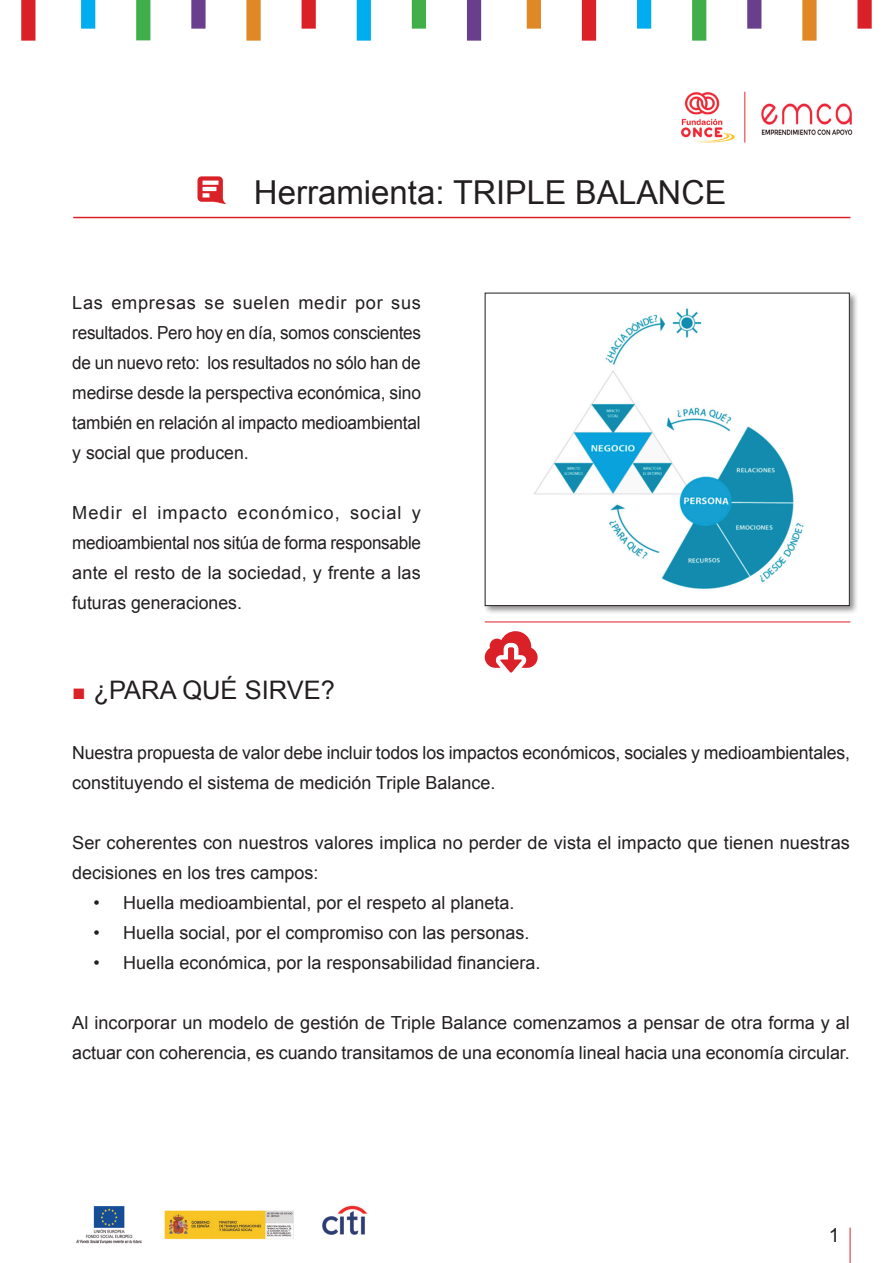
<style>
.page{position:relative;width:893px;height:1263px;background:#fff}
.page>*{position:absolute;margin:0;border:0;box-sizing:border-box;transform-origin:0 0}
.t1{font:33px "Arial";color:#231f20}
.t2{font:25.5px "Arial";color:#231f20}
.t3{font:19.5px "Arial";color:#231f20}
.t4{font:18px/30px "Arial";color:#231f20}
.s1{font-size:22.5px;color:#da2128}
</style>
<div class="page">
<div style="left:21px;top:0;width:14px;height:41px;background:#da2128"></div>
<div style="left:857px;top:0;width:15px;height:29px;background:#da2128"></div>
<div style="left:81px;top:0;width:14px;height:29px;background:#00aeef"></div>
<div style="left:802px;top:0;width:15px;height:41px;background:#e08826"></div>
<div style="left:136px;top:0;width:14px;height:40px;background:#40ae49"></div>
<div style="left:747px;top:0;width:14px;height:29px;background:#693e8d"></div>
<div style="left:191px;top:0;width:15px;height:29px;background:#693e8d"></div>
<div style="left:692px;top:0;width:14px;height:41px;background:#40ae49"></div>
<div style="left:246px;top:0;width:15px;height:41px;background:#e08826"></div>
<div style="left:637px;top:0;width:14px;height:29px;background:#00aeef"></div>
<div style="left:302px;top:0;width:14px;height:29px;background:#da2128"></div>
<div style="left:582px;top:0;width:14px;height:41px;background:#da2128"></div>
<div style="left:357px;top:0;width:14px;height:41px;background:#00aeef"></div>
<div style="left:527px;top:0;width:14px;height:29px;background:#e08826"></div>
<div style="left:412px;top:0;width:14px;height:29px;background:#40ae49"></div>
<div style="left:467px;top:0;width:14px;height:41px;background:#693e8d"></div>
<hr style="left:850px;top:1227px;width:1px;height:36px;background:#da2128">
<hr style="left:73px;top:217px;width:777px;height:1px;background:#da2128">
<img style="left:682px;top:92px;width:53px;height:51px">
<img style="left:744px;top:91px;width:109px;height:52px">
<svg style="left:197px;top:176px;width:29px;height:28px"></svg>
<div style="left:483px;top:291px;width:376px;height:324px;background:#231f20;opacity:.5"></div>
<div style="left:485px;top:293px;width:364px;height:313px;background:#fff"></div>
<img style="left:534px;top:308px;width:270px;height:281px">
<div style="left:485px;top:293px;width:365px;height:313px;border:1px solid #231f20"></div>
<svg style="left:485px;top:631px;width:53px;height:41px"></svg>
<hr style="left:485px;top:621px;width:365px;height:1px;background:#da2128">
<img style="left:77px;top:1206px;width:64px;height:38px">
<img style="left:164px;top:1210px;width:130px;height:29px">
<img style="left:322px;top:1205px;width:46px;height:30px">
<h1 class="t1" style="left:254px;top:171px;width:474px">Herramienta: TRIPLE BALANCE</h1>
<p class="t4" style="left:72px;top:288px;width:350px;text-align:justify">Las empresas se suelen medir por sus resultados. Pero hoy en día, somos conscientes de un nuevo reto: los resultados no sólo han de medirse desde la perspectiva económica, sino también en relación al impacto medioambiental y social que producen.</p>
<p class="t4" style="left:72px;top:498px;width:350px;text-align:justify">Medir el impacto económico, social y medioambiental nos sitúa de forma responsable ante el resto de la sociedad, y frente a las futuras generaciones.</p>
<h2 class="t2" style="left:72px;top:673px;width:264px"><span class="s1">■</span> ¿PARA QUÉ SIRVE?</h2>
<p class="t4" style="left:72px;top:738px;width:779px">Nuestra propuesta de valor debe incluir todos los impactos económicos, sociales y medioambientales, constituyendo el sistema de medición Triple Balance.</p>
<p class="t4" style="left:72px;top:828px;width:779px">Ser coherentes con nuestros valores implica no perder de vista el impacto que tienen nuestras decisiones en los tres campos:</p>
<p class="t4" style="left:94px;top:888px;width:422px">• Huella medioambiental, por el respeto al planeta.</p>
<p class="t4" style="left:94px;top:918px;width:437px">• Huella social, por el compromiso con las personas.</p>
<p class="t4" style="left:94px;top:948px;width:448px">• Huella económica, por la responsabilidad financiera.</p>
<p class="t4" style="left:72px;top:1008px;width:779px">Al incorporar un modelo de gestión de Triple Balance comenzamos a pensar de otra forma y al actuar con coherencia, es cuando transitamos de una economía lineal hacia una economía circular.</p>
<p class="t3" style="left:829px;top:1222px;width:12px">1</p>
</div>
